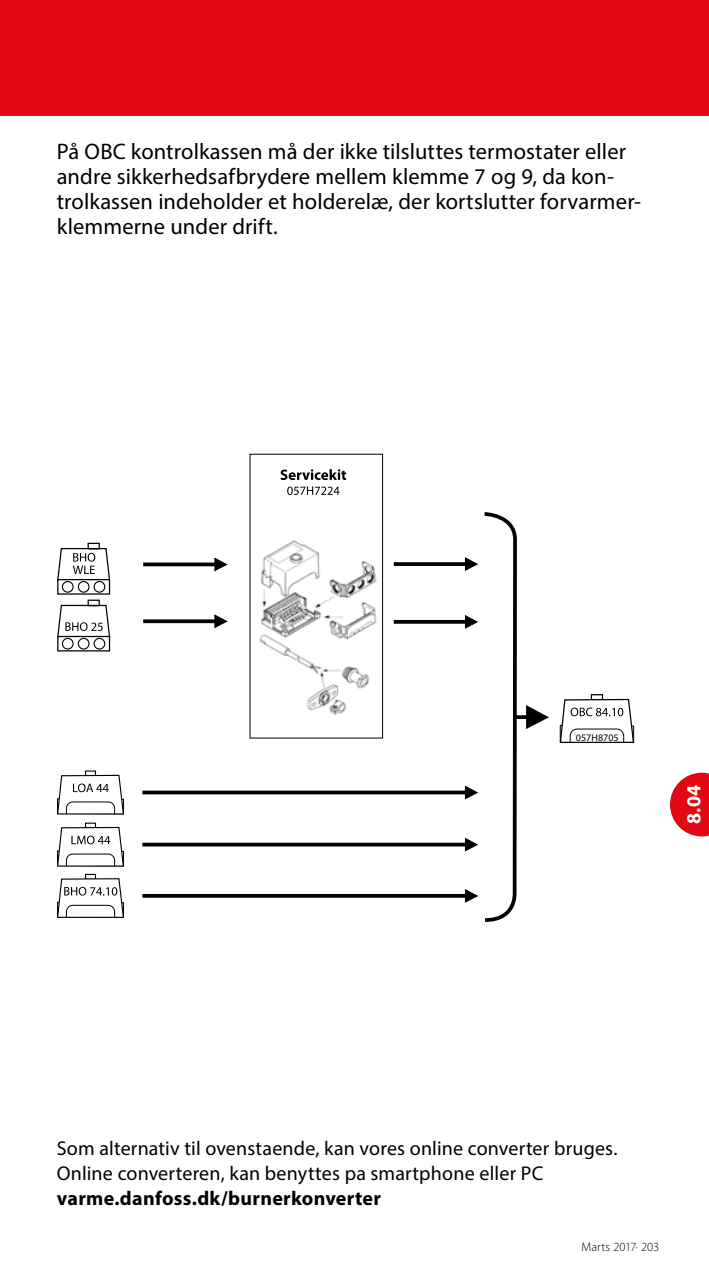
<style>
.page{position:relative;width:709px;height:1276px;background:#fff}
.page>*{position:absolute;margin:0;border:0;box-sizing:border-box;transform-origin:0 0}
.t1{font:22.5px/25px "Myriad Pro";letter-spacing:.005em;color:#000}
.t2{font:20px/25px "Myriad Pro";letter-spacing:.01em;color:#000}
.t3{font:700 20px "Myriad Pro";letter-spacing:.015em;color:#000}
.t4{font:700 20px "Myriad Pro";color:#fff}
.t5{font:300 12.5px "Myriad Pro";color:#000}
.t6{font:10px "Myriad Pro";letter-spacing:.005em;color:#000}
</style>
<div class="page">
<svg style="left:670px;top:772px;width:39px;height:64px"></svg>
<svg style="left:280px;top:469px;width:66px;height:11px"></svg>
<svg style="left:288px;top:486px;width:51px;height:9px"></svg>
<div style="left:88px;top:543px;width:12px;height:6px;border:1px solid #000"></div>
<svg style="left:61px;top:581px;width:45px;height:11px"></svg>
<div style="left:57px;top:579px;width:53px;height:15px;border:1px solid #000"></div>
<div style="left:78px;top:581px;width:11px;height:12px;border:1px solid #000;border-radius:50%"></div>
<div style="left:62px;top:581px;width:12px;height:12px;border:1px solid #000;border-radius:50%"></div>
<div style="left:94px;top:581px;width:11px;height:12px;border:1px solid #000;border-radius:50%"></div>
<svg style="left:57px;top:547px;width:54px;height:34px"></svg>
<svg style="left:214px;top:557px;width:14px;height:15px"></svg>
<svg style="left:143px;top:562px;width:76px;height:4px"></svg>
<svg style="left:526px;top:705px;width:23px;height:24px"></svg>
<hr style="left:515px;top:715px;width:20px;height:4px;background:#000">
<svg style="left:142px;top:842px;width:322px;height:4px"></svg>
<svg style="left:394px;top:562px;width:70px;height:4px"></svg>
<div style="left:88px;top:599px;width:12px;height:7px;border:1px solid #000"></div>
<svg style="left:61px;top:638px;width:45px;height:11px"></svg>
<div style="left:57px;top:636px;width:53px;height:15px;border:1px solid #000"></div>
<div style="left:78px;top:638px;width:11px;height:11px;border:1px solid #000;border-radius:50%"></div>
<div style="left:62px;top:638px;width:12px;height:11px;border:1px solid #000;border-radius:50%"></div>
<div style="left:94px;top:638px;width:11px;height:11px;border:1px solid #000;border-radius:50%"></div>
<svg style="left:57px;top:604px;width:54px;height:34px"></svg>
<svg style="left:214px;top:614px;width:14px;height:14px"></svg>
<svg style="left:143px;top:619px;width:76px;height:4px"></svg>
<svg style="left:394px;top:620px;width:70px;height:4px"></svg>
<div style="left:250px;top:454px;width:133px;height:284px;border:1px solid #000"></div>
<img style="left:259px;top:540px;width:119px;height:175px">
<div style="left:591px;top:694px;width:12px;height:7px;border:1px solid #000"></div>
<svg style="left:559px;top:698px;width:76px;height:45px"></svg>
<div style="left:85px;top:822px;width:11px;height:6px;border:1px solid #000"></div>
<svg style="left:57px;top:826px;width:67px;height:41px"></svg>
<svg style="left:142px;top:790px;width:322px;height:4px"></svg>
<div style="left:85px;top:770px;width:11px;height:6px;border:1px solid #000"></div>
<svg style="left:57px;top:774px;width:67px;height:41px"></svg>
<svg style="left:464px;top:512px;width:55px;height:410px"></svg>
<hr style="left:142px;top:894px;width:327px;height:3px;background:#000">
<div style="left:85px;top:874px;width:11px;height:6px;border:1px solid #000"></div>
<svg style="left:57px;top:877px;width:67px;height:41px"></svg>
<div style="left:574px;top:731px;width:46px;height:10px;background:#fff"></div>
<div style="left:0;top:0;width:709px;height:116px;background:#e30613"></div>
<p class="t1" style="left:57px;top:138px;width:584px">På OBC kontrolkassen må der ikke tilsluttes termostater eller andre sikkerhedsafbrydere mellem klemme 7 og 9, da kon&shy;trolkassen indeholder et holderelæ, der kortslutter forvarmer&shy;klemmerne under drift.</p>
<p class="t6" style="left:576px;top:731px;width:44px">057H8705</p>
<p class="t4" style="left:680px;top:824px;width:41px;rotate:-90deg">8.04</p>
<p class="t2" style="left:57px;top:1135px;width:562px">Som alternativ til ovenstaende, kan vores online converter bruges.<br>Online converteren, kan benyttes pa smartphone eller PC</p>
<p class="t3" style="left:57px;top:1185px;width:326px">varme.danfoss.dk/burnerkonverter</p>
<p class="t5" style="left:581px;top:1239px;width:79px">Marts 2017· 203</p>
</div>
